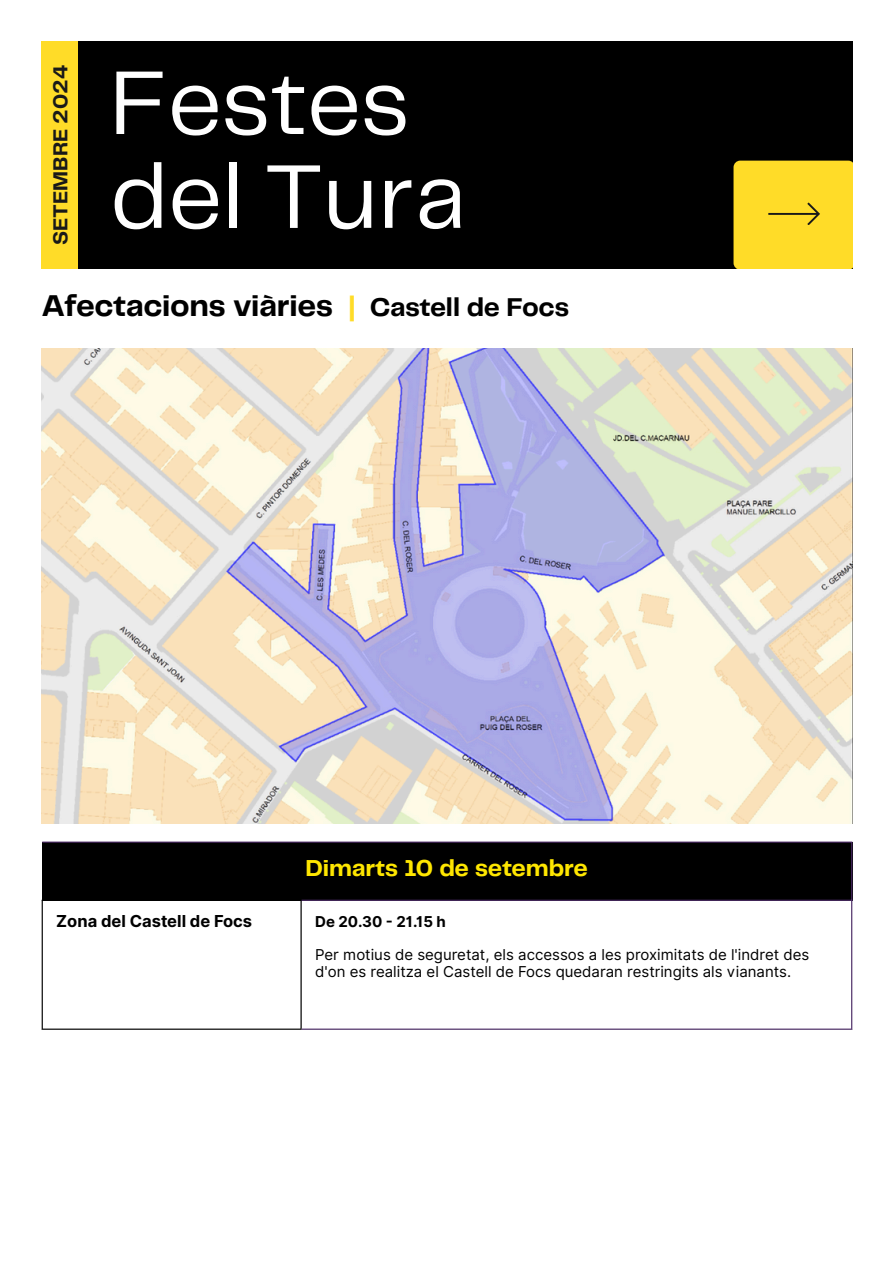
<style>
.page{position:relative;width:894px;height:1263px;background:#fff}
.page>*{position:absolute;margin:0;border:0;box-sizing:border-box;transform-origin:0 0}
.t1{font:93.9px "Telegraf";color:#fff}
.t2{font:700 31.2px "Telegraf";letter-spacing:-.01em;color:#000}
.t3{font:700 24px "Telegraf";letter-spacing:-.01em;color:#fee600}
.t4{font:700 21px "Telegraf";color:#191919}
.t5{font:700 16.5px "Inter";color:#000}
.t6{font:15px/16.8px "Inter";color:#000}
.t7{font:700 15px "Inter";color:#000}
.s1{font-size:26.7px;color:#ffdc28}
.s2{font-size:26.7px}
</style>
<div class="page">
<div style="left:42px;top:42px;width:810px;height:227px;background:#000"></div>
<div style="left:733px;top:161px;width:119px;height:108px;background:#ffdc28"></div>
<div style="left:42px;top:42px;width:36px;height:227px;background:#ffdc28"></div>
<img style="left:42px;top:349px;width:810px;height:475px">
<div style="left:42px;top:842px;width:809px;height:58px;background:#000"></div>
<hr style="left:42px;top:901px;width:1px;height:127px;background:#000">
<hr style="left:300px;top:901px;width:1px;height:127px;background:#000">
<hr style="left:42px;top:900px;width:259px;height:1px;background:#000">
<hr style="left:42px;top:1028px;width:259px;height:2px;background:#000">
<hr style="left:850px;top:843px;width:2px;height:185px;background:#4e2c69">
<hr style="left:42px;top:842px;width:810px;height:1px;background:#4e2c69">
<hr style="left:301px;top:900px;width:551px;height:1px;background:#4e2c69">
<hr style="left:301px;top:1028px;width:551px;height:2px;background:#4e2c69">
<p class="t4" style="left:51px;top:245px;width:182px;rotate:-90deg">SETEMBRE 2024</p>
<p class="t1" style="left:110px;top:63px;width:301px">Festes</p>
<p class="t1" style="left:110px;top:156px;width:357px">del Tura</p>
<h1 class="t2" style="left:42px;top:292px;width:529px">Afectacions viàries <span class="s1">|</span> <span class="s2">Castell de Focs</span></h1>
<p class="t3" style="left:305px;top:858px;width:284px">Dimarts 10 de setembre</p>
<p class="t5" style="left:56px;top:911px;width:197px">Zona del Castell de Focs</p>
<h1 class="t7" style="left:315px;top:912px;width:132px">De 20.30 - 21.15 h</h1>
<p class="t6" style="left:315px;top:947px;width:495px">Per motius de seguretat, els accessos a les proximitats de l'indret des d'on es realitza el Castell de Focs quedaran restringits als vianants.</p>
</div>
